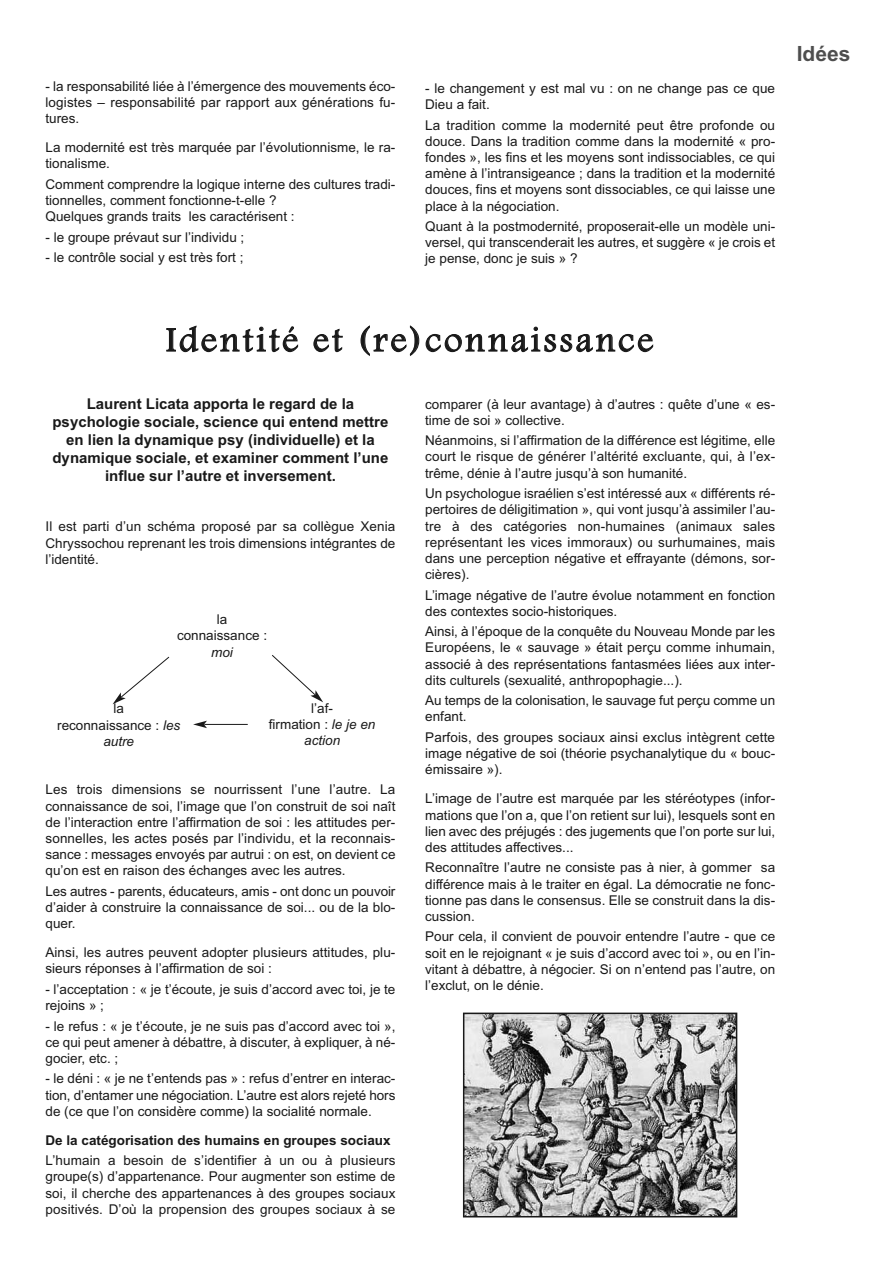
<style>
.page{position:relative;width:893px;height:1263px;background:#fff}
.page>*{position:absolute;margin:0;border:0;box-sizing:border-box;transform-origin:0 0}
.t1{font:36px "Footlight MT Light";letter-spacing:.085em;color:#191919}
.t2{font:700 21px "Arial";color:#4e4e4e}
.t3{font:700 15px/18px "Arial";color:#191919;text-align:center}
.t4{font:13.5px/16.2px "Arial";color:#191919;text-align:justify}
.t5{font:700 13.5px "Arial";color:#191919}
.t6{font:italic 13.5px "Arial";color:#191919}
.s1{font-style:italic}
</style>
<div class="page">
<img style="left:466px;top:1015px;width:268px;height:199px">
<div style="left:463px;top:1012px;width:274px;height:205px;border:2px solid #191919"></div>
<svg style="left:272px;top:655px;width:51px;height:47px"></svg>
<svg style="left:113px;top:657px;width:56px;height:47px"></svg>
<hr style="left:204px;top:724px;width:44px;height:1px;background:#191919">
<svg style="left:193px;top:721px;width:14px;height:7px"></svg>
<p class="t4" style="left:45px;top:78px;width:351px">- la responsabilité liée à l’émergence des mouvements éco&shy;logistes – responsabilité par rapport aux générations fu&shy;tures.</p>
<p class="t4" style="left:45px;top:139px;width:351px">La modernité est très marquée par l’évolutionnisme, le ra&shy;tionalisme.</p>
<p class="t4" style="left:45px;top:176px;width:351px;text-align:left">Comment comprendre la logique interne des cultures tradi&shy;tionnelles, comment fonctionne-t-elle ?<br>Quelques grands traits les caractérisent :</p>
<p class="t4" style="left:45px;top:229px;width:200px">- le groupe prévaut sur l’individu ;</p>
<p class="t4" style="left:45px;top:249px;width:200px">- le contrôle social y est très fort ;</p>
<p class="t4" style="left:425px;top:80px;width:351px">- le changement y est mal vu : on ne change pas ce que<br>Dieu a fait.</p>
<p class="t4" style="left:425px;top:117px;width:351px">La tradition comme la modernité peut être profonde ou douce. Dans la tradition comme dans la modernité « pro&shy;fondes », les fins et les moyens sont indissociables, ce qui amène à l’intransigeance ; dans la tradition et la modernité douces, fins et moyens sont dissociables, ce qui laisse une place à la négociation.</p>
<p class="t4" style="left:425px;top:218px;width:351px">Quant à la postmodernité, proposerait-elle un modèle uni&shy;versel, qui transcenderait les autres, et suggère « je crois et je pense, donc je suis » ?</p>
<h2 class="t2" style="left:797px;top:41px;width:55px">Idées</h2>
<h1 class="t1" style="left:166px;top:318px;width:489px">Identité et (re)connaissance</h1>
<p class="t3" style="left:52px;top:395px;width:337px">Laurent Licata apporta le regard de la psychologie sociale, science qui entend mettre en lien la dynamique psy (individuelle) et la dynamique sociale, et examiner comment l’une influe sur l’autre et inversement.</p>
<p class="t4" style="left:45px;top:518px;width:351px">Il est parti d’un schéma proposé par sa collègue Xenia Chryssochou reprenant les trois dimensions intégrantes de l’identité.</p>
<p class="t4" style="left:177px;top:611px;width:92px;text-align:center">la connaissance :</p>
<p class="t6" style="left:211px;top:644px;width:23px">moi</p>
<p class="t4" style="left:57px;top:701px;width:125px;text-align:center">la<br>reconnaissance : <span class="s1">les autre</span></p>
<p class="t4" style="left:269px;top:700px;width:108px;text-align:center">l’af-<br>firmation : <span class="s1">le je en action</span></p>
<p class="t4" style="left:45px;top:782px;width:351px">Les trois dimensions se nourrissent l’une l’autre. La connaissance de soi, l’image que l’on construit de soi naît de l’interaction entre l’affirmation de soi : les attitudes per&shy;sonnelles, les actes posés par l’individu, et la reconnais&shy;sance : messages envoyés par autrui : on est, on devient ce qu’on est en raison des échanges avec les autres.</p>
<p class="t4" style="left:45px;top:883px;width:351px">Les autres - parents, éducateurs, amis - ont donc un pouvoir d’aider à construire la connaissance de soi... ou de la blo&shy;quer.</p>
<p class="t4" style="left:45px;top:944px;width:351px">Ainsi, les autres peuvent adopter plusieurs attitudes, plu&shy;sieurs réponses à l’affirmation de soi :</p>
<p class="t4" style="left:45px;top:981px;width:351px">- l’acceptation : « je t’écoute, je suis d’accord avec toi, je te rejoins » ;</p>
<p class="t4" style="left:45px;top:1018px;width:351px">- le refus : « je t’écoute, je ne suis pas d’accord avec toi », ce qui peut amener à débattre, à discuter, à expliquer, à né&shy;gocier, etc. ;</p>
<p class="t4" style="left:45px;top:1070px;width:351px">- le déni : « je ne t’entends pas » : refus d’entrer en interac&shy;tion, d’entamer une négociation. L’autre est alors rejeté hors de (ce que l’on considère comme) la socialité normale.</p>
<p class="t5" style="left:45px;top:1132px;width:347px">De la catégorisation des humains en groupes sociaux</p>
<p class="t4" style="left:45px;top:1152px;width:351px">L’humain a besoin de s’identifier à un ou à plusieurs groupe(s) d’appartenance. Pour augmenter son estime de soi, il cherche des appartenances à des groupes sociaux positivés. D’où la propension des groupes sociaux à se</p>
<p class="t4" style="left:425px;top:396px;width:351px">comparer (à leur avantage) à d’autres : quête d’une « es&shy;time de soi » collective.</p>
<p class="t4" style="left:425px;top:432px;width:351px">Néanmoins, si l’affirmation de la différence est légitime, elle court le risque de générer l’altérité excluante, qui, à l’ex&shy;trême, dénie à l’autre jusqu’à son humanité.</p>
<p class="t4" style="left:425px;top:485px;width:351px">Un psychologue israélien s’est intéressé aux « différents ré&shy;pertoires de déligitimation », qui vont jusqu’à assimiler l’au&shy;tre à des catégories non-humaines (animaux sales représentant les vices immoraux) ou surhumaines, mais dans une perception négative et effrayante (démons, sor&shy;cières).</p>
<p class="t4" style="left:425px;top:587px;width:351px">L’image négative de l’autre évolue notamment en fonction des contextes socio-historiques.</p>
<p class="t4" style="left:425px;top:623px;width:351px">Ainsi, à l’époque de la conquête du Nouveau Monde par les Européens, le « sauvage » était perçu comme inhumain, associé à des représentations fantasmées liées aux inter&shy;dits culturels (sexualité, anthropophagie...).</p>
<p class="t4" style="left:425px;top:692px;width:351px">Au temps de la colonisation, le sauvage fut perçu comme un enfant.</p>
<p class="t4" style="left:425px;top:729px;width:351px">Parfois, des groupes sociaux ainsi exclus intègrent cette image négative de soi (théorie psychanalytique du « bouc&shy;émissaire »).</p>
<p class="t4" style="left:425px;top:790px;width:351px">L’image de l’autre est marquée par les stéréotypes (infor&shy;mations que l’on a, que l’on retient sur lui), lesquels sont en lien avec des préjugés : des jugements que l’on porte sur lui, des attitudes affectives...</p>
<p class="t4" style="left:425px;top:859px;width:351px">Reconnaître l’autre ne consiste pas à nier, à gommer sa différence mais à le traiter en égal. La démocratie ne fonc&shy;tionne pas dans le consensus. Elle se construit dans la dis&shy;cussion.</p>
<p class="t4" style="left:425px;top:929px;width:351px">Pour cela, il convient de pouvoir entendre l’autre - que ce soit en le rejoignant « je suis d’accord avec toi », ou en l’in&shy;vitant à débattre, à négocier. Si on n’entend pas l’autre, on l’exclut, on le dénie.</p>
</div>
